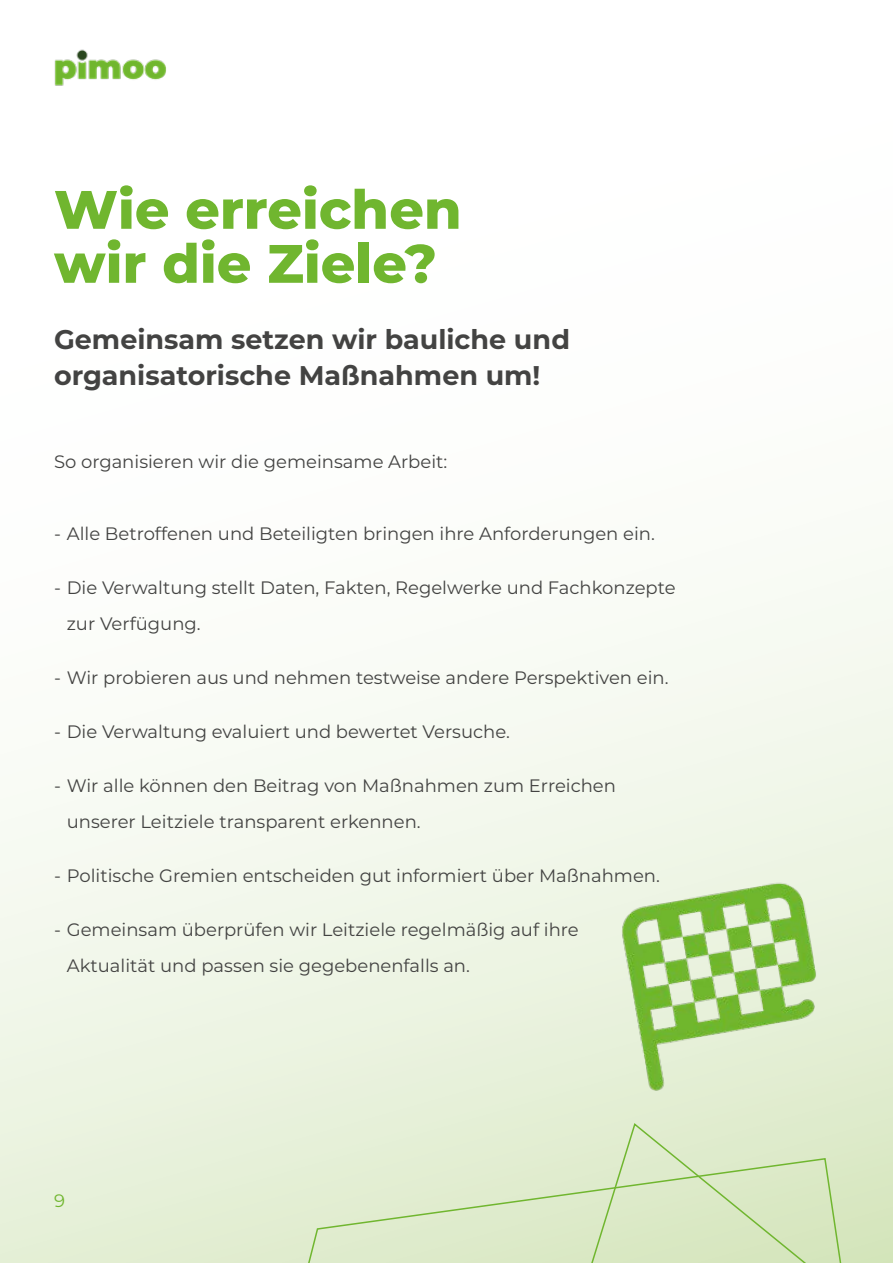
<style>
.page{position:relative;width:893px;height:1263px;background:#fff}
.page>*{position:absolute;margin:0;border:0;box-sizing:border-box;transform-origin:0 0}
.t1{font:800 54px/54px "Montserrat";color:#70b62f}
.t2{font:700 27px/36px "Montserrat";color:#434342}
.t3{font:18px/36px "Montserrat";color:#434342}
.t4{font:18px "Montserrat";color:#70b62f}
</style>
<div class="page">
<div style="left:0;top:0;width:893px;height:1263px;background:linear-gradient(to bottom,#fff,#e7f1da)"></div>
<img style="left:0;top:0;width:237px;height:143px">
<img style="left:592px;top:858px;width:276px;height:263px">
<svg style="left:580px;top:1122px;width:290px;height:141px;background:#dceac8"></svg>
<svg style="left:296px;top:1157px;width:552px;height:106px;background:#dae9c6"></svg>
<h1 class="t1" style="left:54px;top:180px;width:409px">Wie erreichen wir die Ziele?</h1>
<h2 class="t2" style="left:54px;top:320px;width:517px">Gemeinsam setzen wir bauliche und organisatorische Maßnahmen um!</h2>
<p class="t3" style="left:54px;top:443px;width:395px">So organisieren wir die gemeinsame Arbeit:</p>
<p class="t3" style="left:54px;top:515px;width:602px">- Alle Betroffenen und Beteiligten bringen ihre Anforderungen ein.</p>
<p class="t3" style="left:67px;top:569px;width:610px;text-indent:-13px">- Die Verwaltung stellt Daten, Fakten, Regelwerke und Fachkonzepte zur Verfügung.</p>
<p class="t3" style="left:54px;top:659px;width:616px">- Wir probieren aus und nehmen testweise andere Perspektiven ein.</p>
<p class="t3" style="left:54px;top:713px;width:458px">- Die Verwaltung evaluiert und bewertet Versuche.</p>
<p class="t3" style="left:67px;top:767px;width:551px;text-indent:-13px">- Wir alle können den Beitrag von Maßnahmen zum Erreichen unserer Leitziele transparent erkennen.</p>
<p class="t3" style="left:54px;top:857px;width:607px">- Politische Gremien entscheiden gut informiert über Maßnahmen.</p>
<p class="t3" style="left:67px;top:911px;width:513px;text-indent:-13px">- Gemeinsam überprüfen wir Leitziele regelmäßig auf ihre<br>Aktualität und passen sie gegebenenfalls an.</p>
<p class="t4" style="left:54px;top:1188px;width:12px">9</p>
</div>
